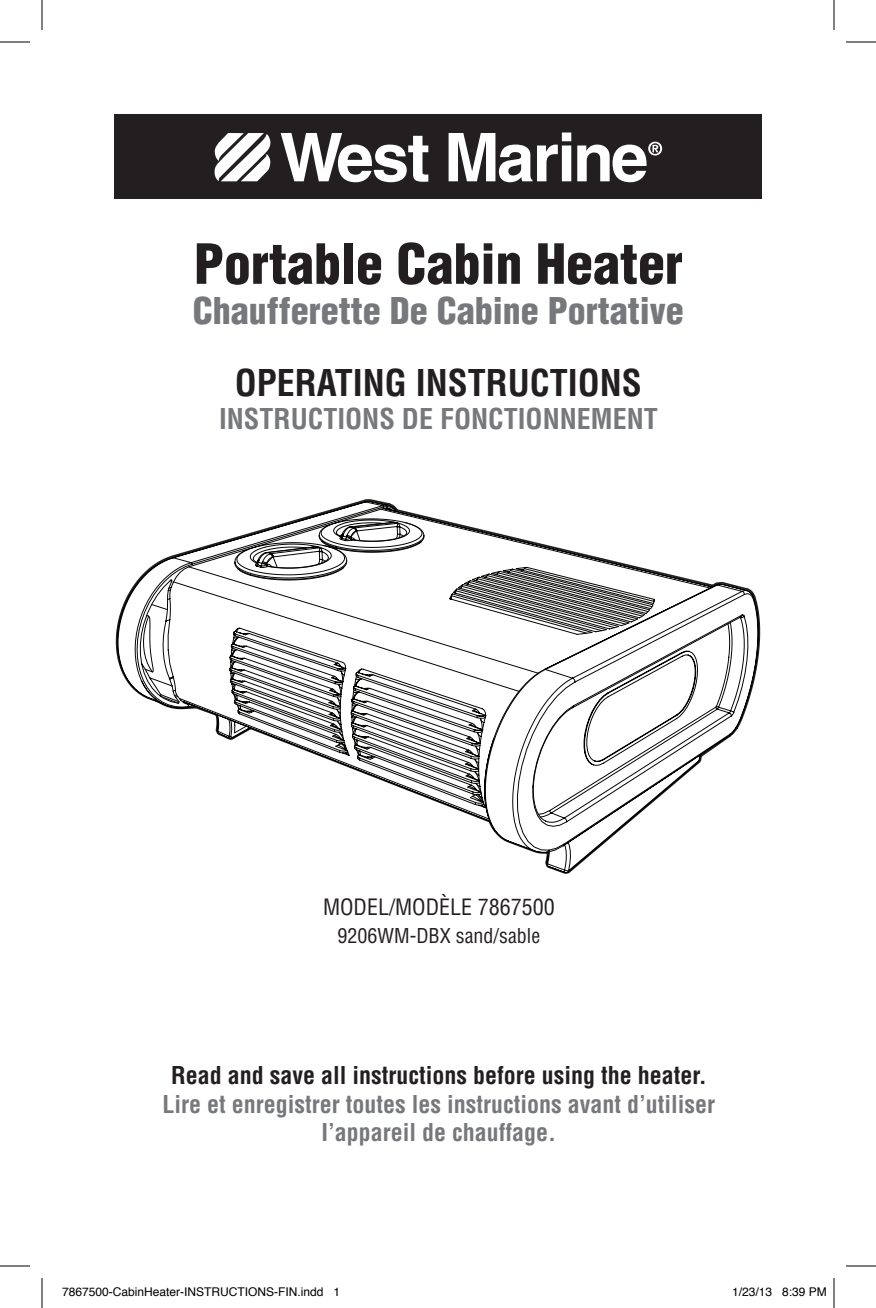
<style>
.page{position:relative;width:876px;height:1308px;background:#fff}
.page>*{position:absolute;margin:0;border:0;box-sizing:border-box;transform-origin:0 0}
.t1{font:900 condensed 54px "Helvetica LT Std";color:#231f20}
.t2{font:900 condensed 36px "Helvetica LT Std";color:#76787b}
.t3{font:700 condensed 36px "Helvetica LT Std";color:#231f20}
.t4{font:700 condensed 28px "Helvetica LT Std";color:#76787b}
.t5{font:700 condensed 24px/28.8px "Helvetica LT Std";color:#76787b;text-align:center}
.t6{font:700 condensed 24px "Helvetica LT Std";color:#231f20}
.t7{font:condensed 22px "Helvetica LT Std";color:#231f20}
.t8{font:condensed 20px "Helvetica LT Std";color:#231f20}
.t9{font:12px "Helvetica";color:#000}
</style>
<div class="page">
<div style="left:114px;top:114px;width:648px;height:85px;background:#231f20"></div>
<svg style="left:214px;top:133px;width:57px;height:48px"></svg>
<svg style="left:281px;top:133px;width:147px;height:49px"></svg>
<svg style="left:449px;top:133px;width:122px;height:49px"></svg>
<svg style="left:577px;top:142px;width:85px;height:40px"></svg>
<svg style="left:117px;top:501px;width:642px;height:373px"></svg>
<hr style="left:0;top:42px;width:30px;height:1px;background:#000">
<hr style="left:846px;top:42px;width:30px;height:1px;background:#000">
<hr style="left:0;top:1266px;width:30px;height:1px;background:#000">
<hr style="left:846px;top:1266px;width:30px;height:1px;background:#000">
<hr style="left:42px;top:0;width:1px;height:30px;background:#000">
<hr style="left:42px;top:1278px;width:1px;height:30px;background:#000">
<hr style="left:834px;top:0;width:1px;height:30px;background:#000">
<hr style="left:834px;top:1278px;width:1px;height:30px;background:#000">
<h1 class="t1" style="left:194px;top:230px;width:491px">Portable Cabin Heater</h1>
<h2 class="t2" style="left:193px;top:288px;width:492px">Chaufferette De Cabine Portative</h2>
<h2 class="t3" style="left:235px;top:360px;width:409px">OPERATING INSTRUCTIONS</h2>
<p class="t4" style="left:219px;top:402px;width:440px">INSTRUCTIONS DE FONCTIONNEMENT</p>
<p class="t7" style="left:323px;top:893px;width:233px">MODEL/MODÈLE 7867500</p>
<p class="t8" style="left:338px;top:924px;width:204px">9206WM-DBX sand/sable</p>
<p class="t6" style="left:171px;top:1060px;width:537px">Read and save all instructions before using the heater.</p>
<p class="t5" style="left:163px;top:1089px;width:554px">Lire et enregistrer toutes les instructions avant d’utiliser<br>I’appareil de chauffage.</p>
<p class="t9" style="left:62px;top:1283px;width:280px">7867500-CabinHeater-INSTRUCTIONS-FIN.indd 1</p>
<p class="t9" style="left:732px;top:1283px;width:96px">1/23/13 8:39 PM</p>
</div>
